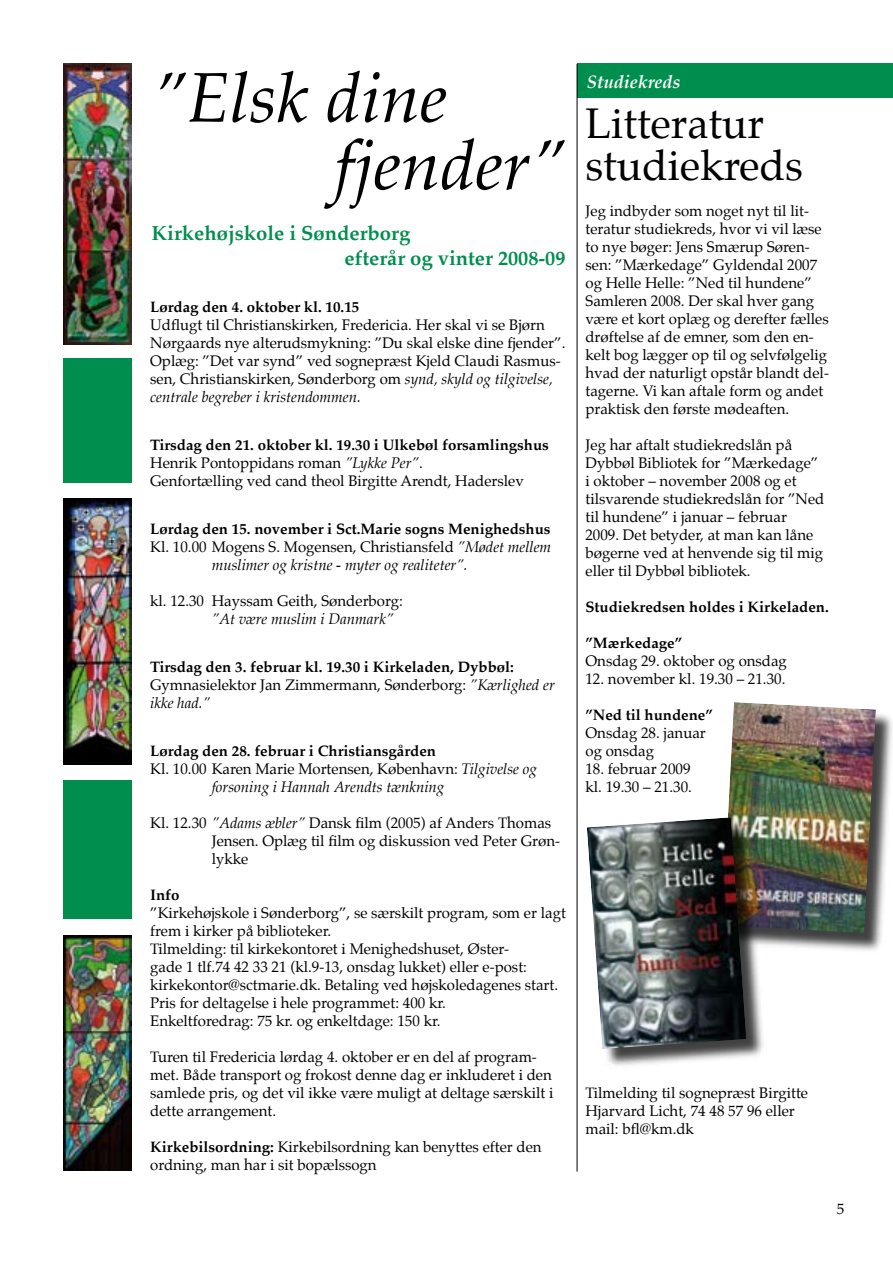
<style>
.page{position:relative;width:893px;height:1263px;background:#fff}
.page>*{position:absolute;margin:0;border:0;box-sizing:border-box;transform-origin:0 0}
.t1{font:italic 70.5px/67.5px "Palatino";color:#000}
.t2{font:42px/42px "Palatino";color:#000}
.t3{font:700 20.25px/24.3px "Palatino";color:#008e4f}
.t4{font:italic 700 18px "Palatino";color:#fff}
.t5{font:15px/18px "Palatino";color:#000}
.t6{font:700 15px/18px "Palatino";color:#000}
.t7{font:italic 15px "Palatino";color:#000}
.s1{font-style:italic}
.s2{font-weight:700}
.s3{font-weight:400}
.s4{font-weight:400;font-style:italic}
</style>
<div class="page">
<div style="left:577px;top:64px;width:316px;height:34px;background:#008e4f"></div>
<hr style="left:577px;top:64px;width:1px;height:1107px;background:#000">
<img style="left:64px;top:64px;width:68px;height:281px">
<img style="left:64px;top:498px;width:68px;height:267px">
<img style="left:64px;top:935px;width:68px;height:235px">
<div style="left:64px;top:358px;width:68px;height:125px;background:#008e4f"></div>
<div style="left:64px;top:780px;width:68px;height:138px;background:#008e4f"></div>
<div style="left:724px;top:703px;width:169px;height:250px;background:#000;opacity:.75"></div>
<img style="left:724px;top:702px;width:152px;height:231px">
<div style="left:588px;top:819px;width:178px;height:250px;background:#000;opacity:.75"></div>
<img style="left:587px;top:817px;width:159px;height:232px">
<h1 class="t1" style="left:334px;top:65px;width:233px;text-indent:-183px">”Elsk dine fjender”</h1>
<h3 class="t3" style="left:344px;top:221px;width:223px;text-indent:-193px">Kirkehøjskole i Sønderborg<br>efterår og vinter 2008-09</h3>
<p class="t6" style="left:150px;top:297px;width:211px">Lørdag den 4. oktober kl. 10.15</p>
<p class="t5" style="left:150px;top:316px;width:417px">Udflugt til Christianskirken, Fredericia. Her skal vi se Bjørn Nørgaards nye alterudsmykning: ”Du skal elske dine fjender”.<br>Oplæg: ”Det var synd” ved sognepræst Kjeld Claudi Rasmus&shy;sen, Christianskirken, Sønderborg om <span class="s1">synd, skyld og tilgivelse, centrale begreber i kristendommen.</span></p>
<p class="t5" style="left:150px;top:436px;width:400px"><span class="s2">Tirsdag den 21. oktober kl. 19.30 i Ulkebøl forsamlingshus<br></span>Henrik Pontoppidans roman <span class="s1">”Lykke Per”</span>.<br>Genfortælling ved cand theol Birgitte Arendt, Haderslev</p>
<p class="t6" style="left:150px;top:519px;width:402px">Lørdag den 15. november i Sct.Marie sogns Menighedshus</p>
<p class="t5" style="left:150px;top:538px;width:403px">Kl. 10.00 Mogens S. Mogensen, Christiansfeld <span class="s1">”Mødet mellem</span></p>
<p class="t7" style="left:212px;top:553px;width:258px">muslimer og kristne - myter og realiteter”.</p>
<p class="t5" style="left:150px;top:592px;width:254px">kl. 12.30 Hayssam Geith, Sønderborg:</p>
<p class="t7" style="left:212px;top:607px;width:183px">”At være muslim i Danmark”</p>
<p class="t6" style="left:150px;top:657px;width:406px">Tirsdag den 3. februar kl. 19.30 i Kirkeladen, Dybbøl:<br><span class="s3">Gymnasielektor Jan Zimmermann, Sønderborg:</span> <span class="s4">”Kærlighed er ikke had.”</span></p>
<p class="t6" style="left:150px;top:741px;width:287px">Lørdag den 28. februar i Christiansgården</p>
<p class="t5" style="left:150px;top:760px;width:388px">Kl. 10.00 Karen Marie Mortensen, København: <span class="s1">Tilgivelse og</span></p>
<p class="t7" style="left:212px;top:775px;width:234px">forsoning i Hannah Arendts tænkning</p>
<p class="t5" style="left:212px;top:814px;width:350px;text-indent:-62px">Kl. 12.30 <span class="s1">”Adams æbler”</span> Dansk film (2005) af Anders Thomas<br>Jensen. Oplæg til film og diskussion ved Peter Grøn&shy;lykke</p>
<p class="t6" style="left:150px;top:885px;width:31px">Info</p>
<p class="t5" style="left:150px;top:904px;width:417px">”Kirkehøjskole i Sønderborg”, se særskilt program, som er lagt frem i kirker på biblioteker.<br>Tilmelding: til kirkekontoret i Menighedshuset, Øster-<br>gade 1 tlf.74 42 33 21 (kl.9-13, onsdag lukket) eller e-post: kirkekontor@sctmarie.dk. Betaling ved højskoledagenes start.<br>Pris for deltagelse i hele programmet: 400 kr.<br>Enkeltforedrag: 75 kr. og enkeltdage: 150 kr.</p>
<p class="t5" style="left:150px;top:1048px;width:405px">Turen til Fredericia lørdag 4. oktober er en del af program&shy;met. Både transport og frokost denne dag er inkluderet i den samlede pris, og det vil ikke være muligt at deltage særskilt i dette arrangement.</p>
<p class="t5" style="left:150px;top:1138px;width:393px"><span class="s2">Kirkebilsordning:</span> Kirkebilsordning kan benyttes efter den ordning, man har i sit bopælssogn</p>
<p class="t4" style="left:587px;top:68px;width:95px">Studiekreds</p>
<h2 class="t2" style="left:585px;top:103px;width:219px">Litteratur studiekreds</h2>
<p class="t5" style="left:585px;top:202px;width:245px">Jeg indbyder som noget nyt til lit&shy;teratur studiekreds, hvor vi vil læse to nye bøger: Jens Smærup Søren&shy;sen: ”Mærkedage” Gyldendal 2007 og Helle Helle: ”Ned til hundene” Samleren 2008. Der skal hver gang være et kort oplæg og derefter fælles drøftelse af de emner, som den en&shy;kelt bog lægger op til og selvfølgelig hvad der naturligt opstår blandt del&shy;tagerne. Vi kan aftale form og andet praktisk den første mødeaften.</p>
<p class="t5" style="left:585px;top:436px;width:240px">Jeg har aftalt studiekredslån på<br>Dybbøl Bibliotek for ”Mærkedage” i oktober – november 2008 og et tilsvarende studiekredslån for ”Ned til hundene” i januar – februar<br>2009. Det betyder, at man kan låne bøgerne ved at henvende sig til mig eller til Dybbøl bibliotek.</p>
<p class="t6" style="left:585px;top:598px;width:245px">Studiekredsen holdes i Kirkeladen.</p>
<p class="t6" style="left:585px;top:634px;width:98px">”Mærkedage”</p>
<p class="t5" style="left:585px;top:652px;width:203px">Onsdag 29. oktober og onsdag</p>
<p class="t5" style="left:585px;top:670px;width:201px">12. november kl. 19.30 – 21.30.</p>
<p class="t6" style="left:585px;top:706px;width:129px">”Ned til hundene”</p>
<p class="t5" style="left:585px;top:724px;width:122px">Onsdag 28.-- januar og onsdag</p>
<p class="t5" style="left:585px;top:760px;width:108px">18. februar 2009 kl. 19.30 – 21.30.</p>
<p class="t5" style="left:585px;top:1084px;width:224px">Tilmelding til sognepræst Birgitte<br>Hjarvard Licht, 74 48 57 96 eller mail: bfl@km.dk</p>
<p class="t5" style="left:837px;top:1200px;width:9px">5</p>
</div>
